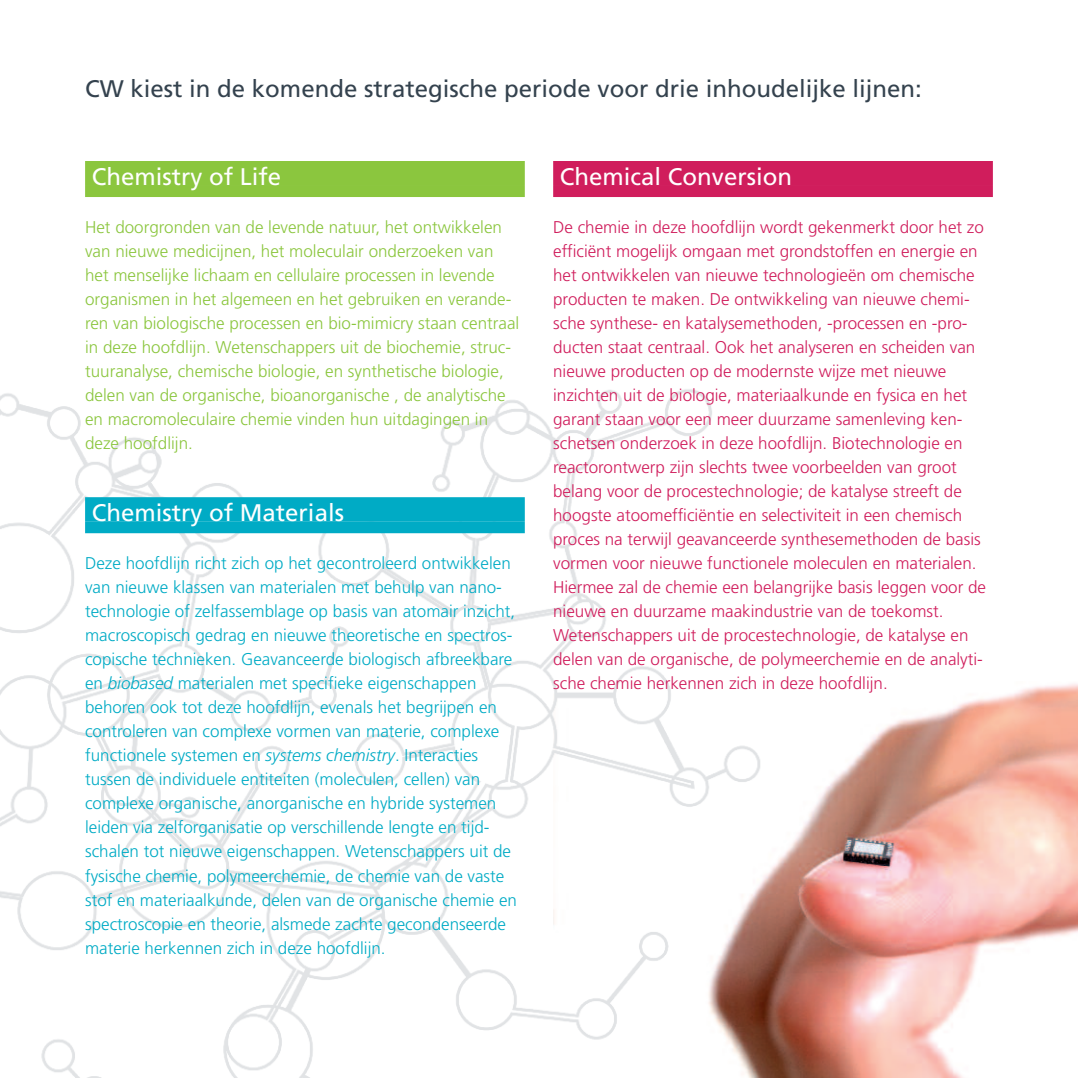
<style>
.page{position:relative;width:1078px;height:1078px;background:#fff}
.page>*{position:absolute;margin:0;border:0;box-sizing:border-box;transform-origin:0 0}
.t1{font:24px "Frutiger LT";color:#34424e}
.t2{font:24px "Frutiger LT";color:#fff}
.t3{font:300 17px/24px "Frutiger LT";color:#d01d5c}
.t4{font:300 17px/24px "Frutiger LT";color:#00abc5}
.t5{font:300 17px/24px "Frutiger LT";color:#8bc63e}
.s1{font-style:italic}
</style>
<div class="page">
<img style="left:1047px;top:683px;width:30px;height:254px">
<img style="left:0;top:389px;width:1047px;height:688px">
<div style="left:85px;top:497px;width:439px;height:24px;background:#00abc5"></div>
<div style="left:85px;top:521px;width:439px;height:12px;background:#00abc5"></div>
<div style="left:553px;top:161px;width:439px;height:24px;background:#d01d5c"></div>
<div style="left:553px;top:185px;width:439px;height:12px;background:#d01d5c"></div>
<div style="left:85px;top:161px;width:439px;height:24px;background:#8bc63e"></div>
<div style="left:85px;top:185px;width:439px;height:12px;background:#8bc63e"></div>
<h1 class="t1" style="left:85px;top:79px;width:838px">CW kiest in de komende strategische periode voor drie inhoudelijke lijnen:</h1>
<h1 class="t2" style="left:92px;top:167px;width:191px">Chemistry of Life</h1>
<p class="t5" style="left:85px;top:216px;width:435px">Het doorgronden van de levende natuur, het ontwikkelen van nieuwe medicijnen, het moleculair onderzoeken van het menselijke lichaam en cellulaire processen in levende organismen in het algemeen en het gebruiken en verande&shy;ren van biologische processen en bio-mimicry staan centraal in deze hoofdlijn. Wetenschappers uit de biochemie, struc&shy;tuuranalyse, chemische biologie, en synthetische biologie, delen van de organische, bioanorganische , de analytische en macromoleculaire chemie vinden hun uitdagingen in deze hoofdlijn.</p>
<h1 class="t2" style="left:92px;top:503px;width:254px">Chemistry of Materials</h1>
<p class="t4" style="left:85px;top:552px;width:433px">Deze hoofdlijn richt zich op het gecontroleerd ontwikkelen van nieuwe klassen van materialen met behulp van nano&shy;technologie of zelfassemblage op basis van atomair inzicht, macroscopisch gedrag en nieuwe theoretische en spectros&shy;copische technieken. Geavanceerde biologisch afbreekbare en <span class="s1">biobased</span> materialen met specifieke eigenschappen behoren ook tot deze hoofdlijn, evenals het begrijpen en controleren van complexe vormen van materie, complexe functionele systemen en <span class="s1">systems chemistry</span>. Interacties tussen de individuele entiteiten (moleculen, cellen) van complexe organische, anorganische en hybride systemen leiden via zelforganisatie op verschillende lengte en tijd&shy;schalen tot nieuwe eigenschappen. Wetenschappers uit de fysische chemie, polymeerchemie, de chemie van de vaste stof en materiaalkunde, delen van de organische chemie en spectroscopie en theorie, alsmede zachte gecondenseerde materie herkennen zich in deze hoofdlijn.</p>
<h1 class="t2" style="left:559px;top:167px;width:234px">Chemical Conversion</h1>
<p class="t3" style="left:553px;top:216px;width:434px">De chemie in deze hoofdlijn wordt gekenmerkt door het zo efficiënt mogelijk omgaan met grondstoffen en energie en het ontwikkelen van nieuwe technologieën om chemische producten te maken. De ontwikkeling van nieuwe chemi&shy;sche synthese- en katalysemethoden, -processen en -pro&shy;ducten staat centraal. Ook het analyseren en scheiden van nieuwe producten op de modernste wijze met nieuwe inzichten uit de biologie, materiaalkunde en fysica en het garant staan voor een meer duurzame samenleving ken&shy;schetsen onderzoek in deze hoofdlijn. Biotechnologie en reactorontwerp zijn slechts twee voorbeelden van groot belang voor de procestechnologie; de katalyse streeft de hoogste atoomefficiëntie en selectiviteit in een chemisch proces na terwijl geavanceerde synthesemethoden de basis vormen voor nieuwe functionele moleculen en materialen.<br>Hiermee zal de chemie een belangrijke basis leggen voor de nieuwe en duurzame maakindustrie van de toekomst.<br>Wetenschappers uit de procestechnologie, de katalyse en delen van de organische, de polymeerchemie en de analyti&shy;sche chemie herkennen zich in deze hoofdlijn.</p>
</div>
